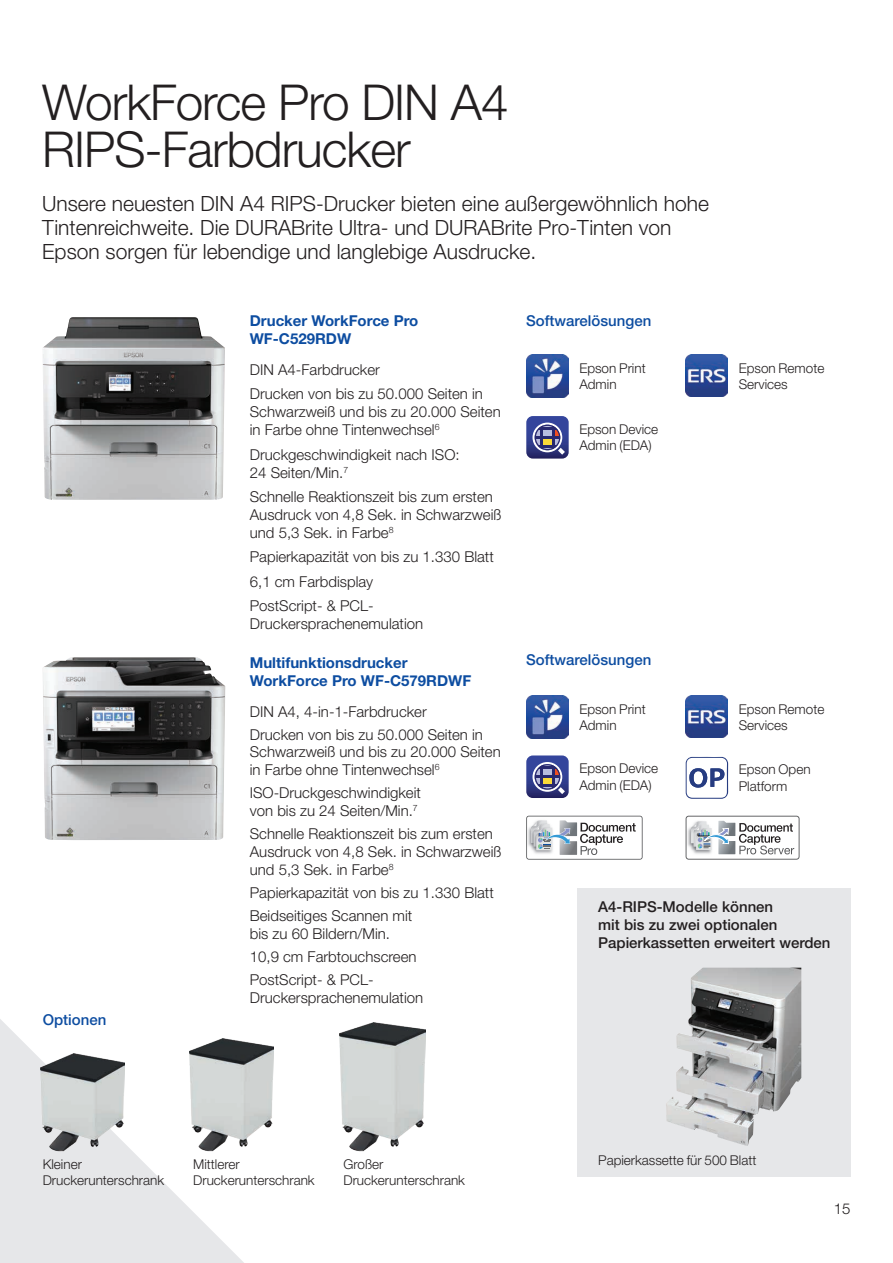
<style>
.page{position:relative;width:893px;height:1263px;background:#fff}
.page>*{position:absolute;margin:0;border:0;box-sizing:border-box;transform-origin:0 0}
.t1{font:300 49.5px/46.5px "Helvetica Neue LT Pro";letter-spacing:-.02em;color:#231f20}
.t2{font:300 21px/24px "Helvetica Neue LT Pro";color:#231f20}
.t3{font:300 15px/18px "Helvetica Neue LT Pro";color:#231f20}
.t4{font:700 15px/18px "Helvetica Neue LT Pro";color:#0d4da1}
.t5{font:500 15px/18px "Helvetica Neue LT Pro";color:#231f20}
.t6{font:500 15px "Helvetica Neue LT Pro";color:#0d4da1}
.t7{font:300 13.5px/16.5px "Helvetica Neue LT Pro";color:#231f20}
</style>
<div class="page">
<svg style="left:0;top:1019px;width:244px;height:244px;fill:#e6e7e9"></svg>
<div style="left:577px;top:889px;width:273px;height:288px;background:#e6e7e9"></div>
<img style="left:686px;top:355px;width:41px;height:42px">
<svg style="left:526px;top:416px;width:43px;height:43px;background:#5d6198"></svg>
<img style="left:526px;top:355px;width:43px;height:42px">
<svg style="left:526px;top:816px;width:117px;height:44px"></svg>
<svg style="left:686px;top:816px;width:113px;height:44px"></svg>
<svg style="left:686px;top:757px;width:42px;height:42px"></svg>
<img style="left:686px;top:696px;width:41px;height:42px">
<svg style="left:526px;top:755px;width:43px;height:43px;background:#5d6198"></svg>
<img style="left:526px;top:696px;width:43px;height:42px">
<img style="left:40px;top:1054px;width:84px;height:110px">
<img style="left:189px;top:1038px;width:85px;height:124px">
<img style="left:340px;top:1022px;width:85px;height:130px">
<img style="left:43px;top:317px;width:182px;height:183px">
<img style="left:43px;top:657px;width:182px;height:183px">
<img style="left:666px;top:968px;width:135px;height:178px">
<h1 class="t1" style="left:42px;top:78px;width:468px">WorkForce Pro DIN A4<br>RIPS-Farbdrucker</h1>
<h2 class="t2" style="left:42px;top:191px;width:668px">Unsere neuesten DIN A4 RIPS-Drucker bieten eine außergewöhnlich hohe<br>Tintenreichweite. Die DURABrite Ultra- und DURABrite Pro-Tinten von<br>Epson sorgen für lebendige und langlebige Ausdrucke.</h2>
<p class="t4" style="left:250px;top:311px;width:170px">Drucker WorkForce Pro<br>WF-C529RDW</p>
<p class="t3" style="left:250px;top:357px;width:235px;line-height:24.3px">DIN A4-Farbdrucker<br>Drucken von bis zu 50.000 Seiten in</p>
<p class="t3" style="left:250px;top:402px;width:252px">Schwarzweiß und bis zu 20.000 Seiten in Farbe ohne Tintenwechsel<sup>6</sup></p>
<p class="t3" style="left:250px;top:445px;width:211px">Druckgeschwindigkeit nach ISO:<br>24 Seiten/Min.<sup>7</sup></p>
<p class="t3" style="left:250px;top:487px;width:253px">Schnelle Reaktionszeit bis zum ersten<br>Ausdruck von 4,8 Sek. in Schwarzweiß und 5,3 Sek. in Farbe<sup>8</sup></p>
<p class="t3" style="left:250px;top:544px;width:245px;line-height:24.3px">Papierkapazität von bis zu 1.330 Blatt<br>6,1 cm Farbdisplay<br>PostScript- &amp; PCL-</p>
<p class="t3" style="left:250px;top:614px;width:175px">Druckersprachenemulation</p>
<p class="t6" style="left:526px;top:312px;width:127px">Softwarelösungen</p>
<p class="t7" style="left:579px;top:359px;width:68px">Epson Print<br>Admin</p>
<p class="t7" style="left:579px;top:420px;width:80px">Epson Device<br>Admin (EDA)</p>
<p class="t7" style="left:739px;top:359px;width:87px">Epson Remote<br>Services</p>
<p class="t6" style="left:43px;top:1011px;width:65px">Optionen</p>
<p class="t4" style="left:250px;top:653px;width:223px">Multifunktionsdrucker<br>WorkForce Pro WF-C579RDWF</p>
<p class="t3" style="left:250px;top:699px;width:235px;line-height:23.2px">DIN A4, 4-in-1-Farbdrucker<br>Drucken von bis zu 50.000 Seiten in</p>
<p class="t3" style="left:250px;top:743px;width:252px">Schwarzweiß und bis zu 20.000 Seiten in Farbe ohne Tintenwechsel<sup>6</sup></p>
<p class="t3" style="left:250px;top:784px;width:173px">ISO-Druckgeschwindigkeit von bis zu 24 Seiten/Min.<sup>7</sup></p>
<p class="t3" style="left:250px;top:825px;width:253px">Schnelle Reaktionszeit bis zum ersten<br>Ausdruck von 4,8 Sek. in Schwarzweiß und 5,3 Sek. in Farbe<sup>8</sup></p>
<p class="t3" style="left:250px;top:881px;width:245px;line-height:23.2px">Papierkapazität von bis zu 1.330 Blatt<br>Beidseitiges Scannen mit</p>
<p class="t3" style="left:250px;top:922px;width:168px;line-height:23.2px">bis zu 60 Bildern/Min.<br>10,9 cm Farbtouchscreen<br>PostScript- &amp; PCL-</p>
<p class="t3" style="left:250px;top:988px;width:175px">Druckersprachenemulation</p>
<p class="t6" style="left:526px;top:651px;width:127px">Softwarelösungen</p>
<p class="t7" style="left:579px;top:700px;width:68px">Epson Print<br>Admin</p>
<p class="t7" style="left:579px;top:760px;width:80px">Epson Device<br>Admin (EDA)</p>
<p class="t7" style="left:739px;top:700px;width:87px">Epson Remote<br>Services</p>
<p class="t7" style="left:739px;top:761px;width:73px">Epson Open<br>Platform</p>
<p class="t5" style="left:598px;top:897px;width:234px">A4-RIPS-Modelle können<br>mit bis zu zwei optionalen<br>Papierkassetten erweitert werden</p>
<p class="t7" style="left:43px;top:1155px;width:123px">Kleiner<br>Druckerunterschrank</p>
<p class="t7" style="left:193px;top:1155px;width:123px">Mittlerer<br>Druckerunterschrank</p>
<p class="t7" style="left:343px;top:1155px;width:123px">Großer<br>Druckerunterschrank</p>
<p class="t7" style="left:598px;top:1151px;width:160px">Papierkassette für 500 Blatt</p>
<p class="t3" style="left:834px;top:1199px;width:18px">15</p>
</div>
